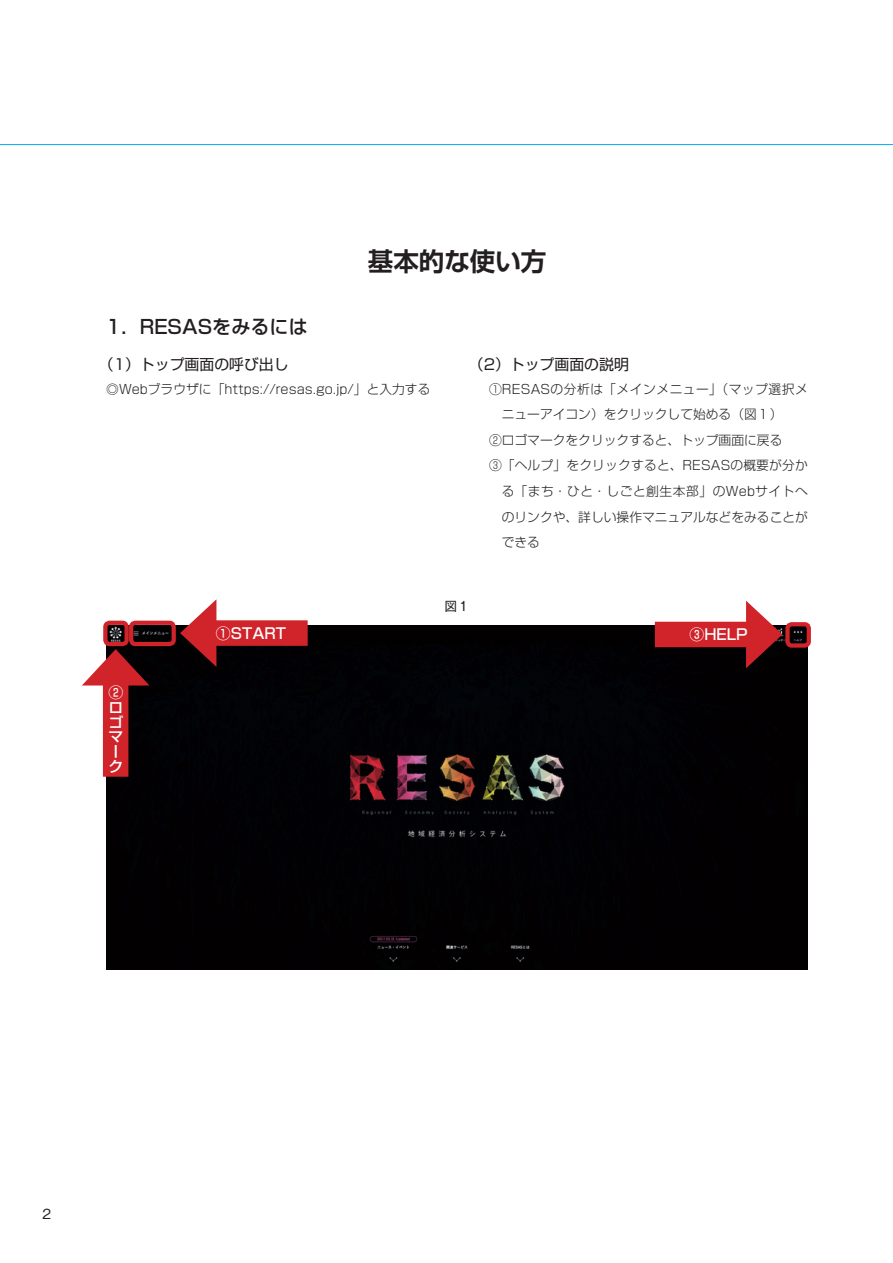
<style>
.page{position:relative;width:893px;height:1263px;background:#fff}
.page>*{position:absolute;margin:0;border:0;box-sizing:border-box;transform-origin:0 0}
.t1{font:700 25.5px "Shin Go Pr 6 De";color:#231f20}
.t2{font:500 19.2px "Shin Go Pr 6";color:#231f20}
.t3{font:14.85px "Shin Go Pr 6";color:#231f20}
.t4{font:500 14.85px/14.9px "Shin Go Pr 6";color:#fff}
.t5{font:500 13.8px "Gothic BBB Pr 6";color:#231f20}
.t6{font:300 12.75px "Shin Go Pr 6";color:#231f20}
.t7{font:300 12.75px "Shin Go Pr 6";letter-spacing:.04em;color:#231f20}
.t8{font:12.75px "Gothic MB101 Pr 6";color:#231f20}
</style>
<div class="page">
<hr style="left:0;top:144px;width:893px;height:1px;background:#00aeef">
<div style="left:106px;top:625px;width:702px;height:344px;background:#020002"></div>
<div style="left:129px;top:621px;width:47px;height:25px;border:4px solid #d1232a;border-radius:4px"></div>
<div style="left:203px;top:620px;width:105px;height:26px;background:#d1232a"></div>
<svg style="left:180px;top:599px;width:36px;height:68px"></svg>
<div style="left:655px;top:622px;width:104px;height:25px;background:#d1232a"></div>
<svg style="left:746px;top:601px;width:36px;height:67px"></svg>
<div style="left:103px;top:621px;width:26px;height:25px;border:4px solid #d1232a;border-radius:4px"></div>
<div style="left:103px;top:672px;width:25px;height:105px;background:#d1232a"></div>
<svg style="left:82px;top:649px;width:67px;height:36px"></svg>
<div style="left:785px;top:622px;width:26px;height:26px;border:4px solid #d1232a;border-radius:4px"></div>
<h1 class="t1" style="left:368px;top:241px;width:180px">基本的な使い方</h1>
<h2 class="t2" style="left:106px;top:311px;width:203px">1．RESASをみるには</h2>
<p class="t3" style="left:99px;top:352px;width:191px">（1）トップ画面の呼び出し</p>
<p class="t6" style="left:106px;top:379px;width:326px">◎Webブラウザに「https://resas.go.jp/」と入力する</p>
<p class="t3" style="left:469px;top:352px;width:162px">（2）トップ画面の説明</p>
<p class="t7" style="left:476px;top:379px;width:333px">　①RESASの分析は「メインメニュー」（マップ選択メ</p>
<p class="t6" style="left:502px;top:404px;width:282px">ニューアイコン）をクリックして始める（図１）</p>
<p class="t6" style="left:476px;top:430px;width:308px">　②ロゴマークをクリックすると、トップ画面に戻る</p>
<p class="t6" style="left:489px;top:455px;width:320px">③「ヘルプ」をクリックすると、RESASの概要が分か</p>
<p class="t7" style="left:502px;top:481px;width:308px">る「まち・ひと・しごと創生本部」のWebサイトへ</p>
<p class="t6" style="left:502px;top:506px;width:308px">のリンクや、詳しい操作マニュアルなどをみることが</p>
<p class="t6" style="left:502px;top:532px;width:40px">できる</p>
<p class="t8" style="left:444px;top:595px;width:27px">図１</p>
<p class="t4" style="left:109px;top:684px;width:16px">②ロゴマーク</p>
<p class="t4" style="left:216px;top:625px;width:71px">①START</p>
<p class="t4" style="left:689px;top:626px;width:59px">③HELP</p>
<p class="t5" style="left:43px;top:1202px;width:10px">2</p>
</div>
